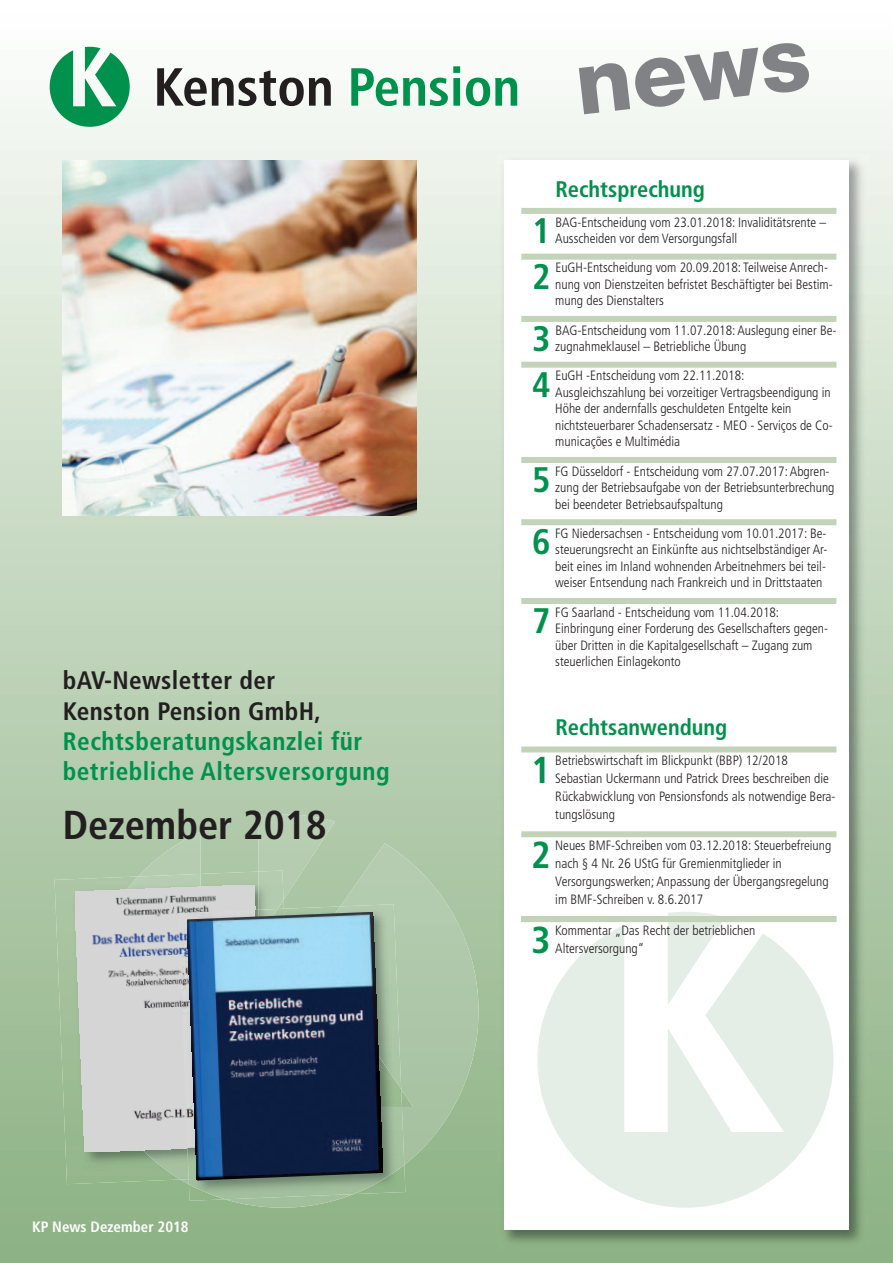
<style>
.page{position:relative;width:893px;height:1263px;background:#fff}
.page>*{position:absolute;margin:0;border:0;box-sizing:border-box;transform-origin:0 0}
.t1{font:800 89.55px "Helvetica Neue";color:#808285}
.t2{font:700 condensed 53.55px "Frutiger";color:#231f20}
.t3{font:700 condensed 40.35px "Frutiger";color:#231f20}
.t4{font:700 condensed 37.5px "Frutiger";color:#00914d}
.t5{font:700 condensed 35.55px "Frutiger";color:#00914d}
.t6{font:700 condensed 25.2px/30.3px "Frutiger";letter-spacing:.02em;color:#00914d}
.t7{font:700 condensed 25.2px/30.3px "Frutiger";letter-spacing:.015em;color:#231f20}
.t8{font:700 condensed 22.5px "Frutiger";color:#00914d}
.t9{font:700 condensed 15px "Frutiger";color:#fff}
.t10{font:300 condensed 13.5px/16.5px "Frutiger";color:#231f20}
.s1{color:#00914d}
</style>
<div class="page">
<img style="left:0;top:46px;width:893px;height:1217px">
<img style="left:498px;top:154px;width:370px;height:1095px">
<div style="left:504px;top:161px;width:345px;height:1069px;background:#fff"></div>
<img style="left:258px;top:814px;width:77px;height:86px">
<img style="left:385px;top:843px;width:94px;height:322px">
<img style="left:225px;top:1199px;width:129px;height:9px">
<svg style="left:180px;top:1179px;width:9px;height:5px"></svg>
<img style="left:138px;top:832px;width:62px;height:42px">
<svg style="left:50px;top:47px;width:80px;height:80px"></svg>
<img style="left:62px;top:161px;width:354px;height:354px">
<img style="left:55px;top:876px;width:125px;height:308px">
<img style="left:258px;top:870px;width:26px;height:39px">
<img style="left:85px;top:874px;width:179px;height:305px">
<img style="left:75px;top:885px;width:189px;height:267px">
<img style="left:404px;top:1165px;width:1px;height:29px">
<img style="left:189px;top:1199px;width:36px;height:2px">
<img style="left:308px;top:904px;width:93px;height:114px">
<img style="left:189px;top:1018px;width:215px;height:181px">
<img style="left:258px;top:909px;width:20px;height:3px">
<img style="left:178px;top:910px;width:86px;height:238px">
<img style="left:187px;top:912px;width:196px;height:268px">
<svg style="left:668px;top:912px;width:54px;height:13px"></svg>
<svg style="left:537px;top:925px;width:296px;height:283px;fill:#e4eee6"></svg>
<div style="left:521px;top:208px;width:315px;height:6px;background:#c2d3b9"></div>
<div style="left:521px;top:254px;width:315px;height:6px;background:#c2d3b9"></div>
<div style="left:521px;top:316px;width:315px;height:6px;background:#c2d3b9"></div>
<div style="left:521px;top:362px;width:315px;height:6px;background:#c2d3b9"></div>
<div style="left:521px;top:457px;width:315px;height:6px;background:#c2d3b9"></div>
<div style="left:521px;top:519px;width:315px;height:6px;background:#c2d3b9"></div>
<div style="left:521px;top:598px;width:315px;height:6px;background:#c2d3b9"></div>
<div style="left:521px;top:746px;width:315px;height:6px;background:#c2d3b9"></div>
<div style="left:521px;top:831px;width:315px;height:6px;background:#c2d3b9"></div>
<div style="left:521px;top:916px;width:315px;height:6px;background:#c2d3b9"></div>
<h2 class="t2" style="left:153px;top:65px;width:368px">Kenston <span class="s1">Pension</span></h2>
<h1 class="t1" style="left:571px;top:52px;width:237px;rotate:-7deg">news</h1>
<h3 class="t7" style="left:63px;top:667px;width:260px">bAV-Newsletter der<br>Kenston Pension GmbH,</h3>
<h3 class="t6" style="left:63px;top:728px;width:328px">Rechtsberatungskanzlei für betriebliche Altersversorgung</h3>
<h3 class="t3" style="left:63px;top:809px;width:266px">Dezember 2018</h3>
<h3 class="t8" style="left:555px;top:180px;width:151px">Rechtsprechung</h3>
<h3 class="t5" style="left:532px;top:216px;width:20px">1</h3>
<p class="t10" style="left:555px;top:215px;width:273px">BAG-Entscheidung vom 23.01.2018: Invaliditätsrente –<br>Ausscheiden vor dem Versorgungsfall</p>
<h3 class="t5" style="left:532px;top:262px;width:20px">2</h3>
<p class="t10" style="left:555px;top:261px;width:279px">EuGH-Entscheidung vom 20.09.2018: Teilweise Anrech&shy;nung von Dienstzeiten befristet Beschäftigter bei Bestim&shy;mung des Dienstalters</p>
<h3 class="t5" style="left:532px;top:324px;width:20px">3</h3>
<p class="t10" style="left:555px;top:323px;width:283px">BAG-Entscheidung vom 11.07.2018: Auslegung einer Be&shy;zugnahmeklausel – Betriebliche Übung</p>
<h3 class="t5" style="left:532px;top:370px;width:20px">4</h3>
<p class="t10" style="left:555px;top:369px;width:279px">EuGH -Entscheidung vom 22.11.2018:<br>Ausgleichszahlung bei vorzeitiger Vertragsbeendigung in Höhe der andernfalls geschuldeten Entgelte kein nichtsteuerbarer Schadensersatz - MEO - Serviços de Co&shy;municações e Multimédia</p>
<h3 class="t5" style="left:532px;top:465px;width:20px">5</h3>
<p class="t10" style="left:555px;top:464px;width:281px">FG Düsseldorf - Entscheidung vom 27.07.2017: Abgren&shy;zung der Betriebsaufgabe von der Betriebsunterbrechung bei beendeter Betriebsaufspaltung</p>
<h3 class="t5" style="left:532px;top:528px;width:20px">6</h3>
<p class="t10" style="left:555px;top:526px;width:274px;text-align:justify">FG Niedersachsen - Entscheidung vom 10.01.2017: Be&shy;steuerungsrecht an Einkünfte aus nichtselbständiger Ar&shy;beit eines im Inland wohnenden Arbeitnehmers bei teil&shy;weiser Entsendung nach Frankreich und in Drittstaaten</p>
<h3 class="t5" style="left:532px;top:607px;width:20px">7</h3>
<p class="t10" style="left:555px;top:605px;width:274px">FG Saarland - Entscheidung vom 11.04.2018:<br>Einbringung einer Forderung des Gesellschafters gegen&shy;über Dritten in die Kapitalgesellschaft – Zugang zum steuerlichen Einlagekonto</p>
<h3 class="t8" style="left:555px;top:718px;width:173px">Rechtsanwendung</h3>
<h3 class="t4" style="left:531px;top:755px;width:21px">1</h3>
<p class="t10" style="left:555px;top:753px;width:282px;line-height:18px">Betriebswirtschaft im Blickpunkt (BBP) 12/2018<br>Sebastian Uckermann und Patrick Drees beschreiben die Rückabwicklung von Pensionsfonds als notwendige Bera&shy;tungslösung</p>
<h3 class="t4" style="left:531px;top:840px;width:21px">2</h3>
<p class="t10" style="left:555px;top:837px;width:278px;line-height:18px">Neues BMF-Schreiben vom 03.12.2018: Steuerbefreiung nach § 4 Nr. 26 UStG für Gremienmitglieder in Versorgungswerken; Anpassung der Übergangsregelung im BMF-Schreiben v. 8.6.2017</p>
<h3 class="t4" style="left:531px;top:925px;width:21px">3</h3>
<p class="t10" style="left:555px;top:922px;width:202px;line-height:18px">Kommentar „Das Recht der betrieblichen<br>Altersversorgung“</p>
<p class="t9" style="left:32px;top:1221px;width:158px">KP News Dezember 2018</p>
</div>
